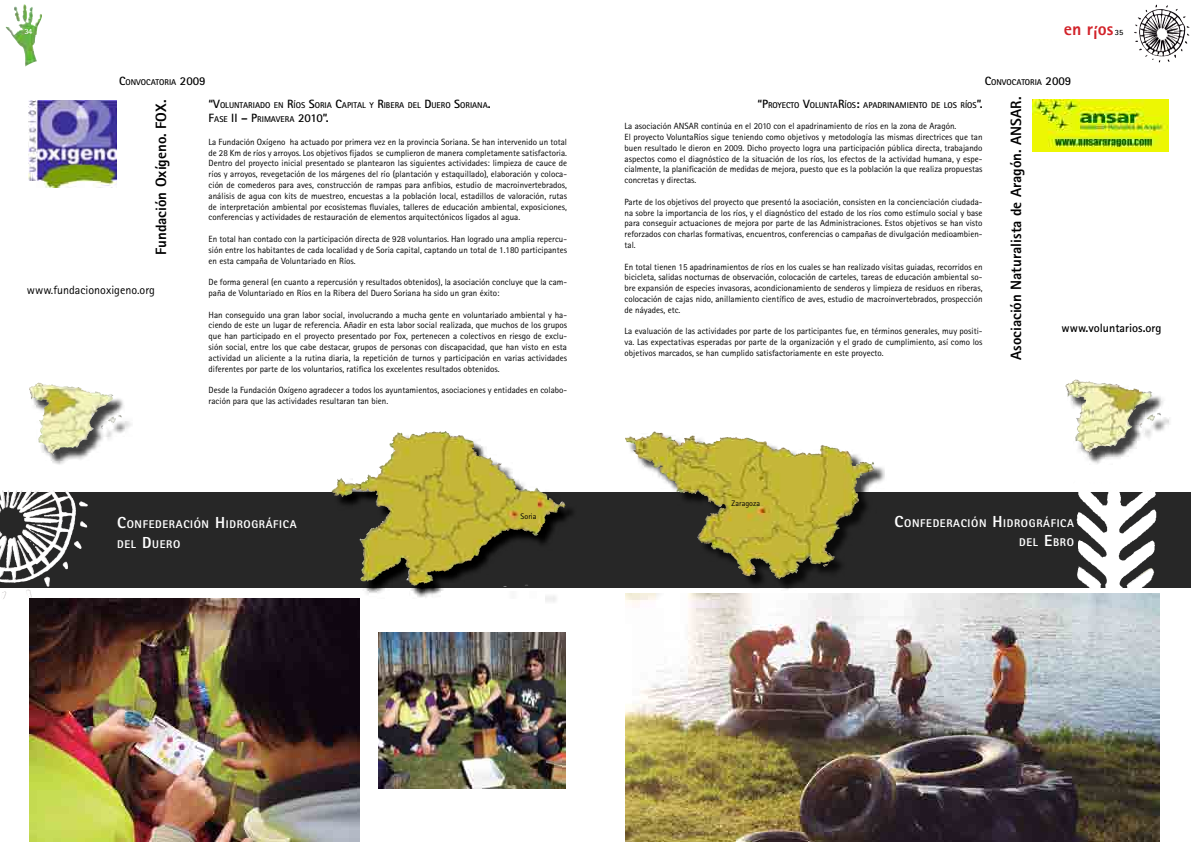
<style>
.page{position:relative;width:1191px;height:842px;background:#fff}
.page>*{position:absolute;margin:0;border:0;box-sizing:border-box;transform-origin:0 0}
.t1{font:800 18px "Rotis Sans Serif Std";color:#d2232a}
.t2{font:800 15px "Rotis Sans Serif Std";color:#000}
.t3{font:12px "Rotis Sans Serif Std";color:#000}
.t4{font:700 12px "Rotis Sans Serif Std";letter-spacing:-.02em;color:#000}
.t5{font:700 12px "Rotis Sans Serif Std";color:#000}
.t6{font:800 11.2px/19.2px "Rotis Sans Serif Std";letter-spacing:.055em;color:#fff;text-align:right}
.t7{font:9px/10.8px "Rotis Sans Serif Std";color:#000;text-align:justify}
.t8{font:700 8.4px "Rotis Sans Serif Std";color:#000}
.t9{font:8px "Rotis Sans Serif Std";color:#000}
.t10{font:700 8px "Rotis Sans Serif Std";color:#fff}
.t11{font:700 8px "Rotis Sans Serif Std";color:#000}
.s1{font-size:12px}
.s2{font-size:8.4px}
.s3{font-size:16px}
</style>
<div class="page">
<img style="left:13px;top:4px;width:13px;height:31px">
<img style="left:1149px;top:5px;width:28px;height:8px">
<svg style="left:0;top:492px;width:1191px;height:96px;fill:#272727"></svg>
<img style="left:1073px;top:492px;width:78px;height:34px">
<div style="left:1067px;top:381px;width:106px;height:84px;background:#000;opacity:.75"></div>
<img style="left:1065px;top:380px;width:10px;height:17px">
<div style="left:627px;top:433px;width:260px;height:158px;background:#000;opacity:.75"></div>
<img style="left:625px;top:431px;width:29px;height:20px">
<img style="left:1032px;top:99px;width:136px;height:53px">
<img style="left:625px;top:594px;width:534px;height:248px">
<img style="left:22px;top:490px;width:46px;height:18px">
<div style="left:31px;top:385px;width:103px;height:82px;background:#000;opacity:.75"></div>
<img style="left:29px;top:383px;width:10px;height:17px">
<svg style="left:333px;top:433px;width:244px;height:171px"></svg>
<img style="left:396px;top:431px;width:49px;height:7px">
<img style="left:28px;top:100px;width:88px;height:87px">
<img style="left:29px;top:598px;width:330px;height:244px">
<img style="left:378px;top:632px;width:188px;height:156px">
<p class="t10" style="left:24px;top:26px;width:9px">34</p>
<h1 class="t1" style="left:1064px;top:17px;width:51px">en ríos</h1>
<p class="t11" style="left:1114px;top:28px;width:10px">35</p>
<p class="t8" style="left:119px;top:77px;width:88px"><span class="s1">C</span>ONVOCATORIA <span class="s1">2009</span></p>
<p class="t8" style="left:984px;top:77px;width:88px"><span class="s1">C</span>ONVOCATORIA <span class="s1">2009</span></p>
<h2 class="t2" style="left:152px;top:255px;width:157px;rotate:-90deg">Fundación Oxígeno. FOX.</h2>
<h3 class="t3" style="left:27px;top:283px;width:129px">www.fundacionoxigeno.org</h3>
<p class="t8" style="left:209px;top:99px;width:284px"><span class="s1">“V</span>OLUNTARIADO EN <span class="s1">R</span> ÍOS <span class="s1">S</span>ORIA <span class="s1">C</span>APITAL Y <span class="s1">R</span> I BERA DEL <span class="s1">D</span> UERO <span class="s1">S</span>ORIANA<span class="s1">.</span></p>
<h3 class="t4" style="left:209px;top:110px;width:122px">F<span class="s2">ASE</span> II – P<span class="s2">RI MAVERA</span> 2010”.</h3>
<p class="t7" style="left:209px;top:136px;width:360px">La Fundación Oxígeno ha actuado por primera vez en la provincia Soriana. Se han intervenido un total de 28 Km de ríos y arroyos. Los objetivos fijados se cumplieron de manera completamente satisfactoria.<br>Dentro del proyecto inicial presentado se plantearon las siguientes actividades: limpieza de cauce de ríos y arroyos, revegetación de los márgenes del río (plantación y estaquillado), elaboración y coloca&shy;ción de comederos para aves, construcción de rampas para anfibios, estudio de macroinvertebrados, análisis de agua con kits de muestreo, encuestas a la población local, estadillos de valoración, rutas de interpretación ambiental por ecosistemas fluviales, talleres de educación ambiental, exposiciones, conferencias y actividades de restauración de elementos arquitectónicos ligados al agua.</p>
<p class="t7" style="left:209px;top:233px;width:360px">En total han contado con la participación directa de 928 voluntarios. Han logrado una amplia repercu&shy;sión entre los habitantes de cada localidad y de Soria capital, captando un total de 1.180 participantes en esta campaña de Voluntariado en Ríos.</p>
<p class="t7" style="left:209px;top:277px;width:360px">De forma general (en cuanto a repercusión y resultados obtenidos), la asociación concluye que la cam&shy;paña de Voluntariado en Ríos en la Ribera del Duero Soriana ha sido un gran éxito:</p>
<p class="t7" style="left:209px;top:309px;width:360px">Han conseguido una gran labor social, involucrando a mucha gente en voluntariado ambiental y ha&shy;ciendo de este un lugar de referencia. Añadir en esta labor social realizada, que muchos de los grupos que han participado en el proyecto presentado por Fox, pertenecen a colectivos en riesgo de exclu&shy;sión social, entre los que cabe destacar, grupos de personas con discapacidad, que han visto en esta actividad un aliciente a la rutina diaria, la repetición de turnos y participación en varias actividades diferentes por parte de los voluntarios, ratifica los excelentes resultados obtenidos.</p>
<p class="t7" style="left:209px;top:385px;width:360px">Desde la Fundación Oxígeno agradecer a todos los ayuntamientos, asociaciones y entidades en colabo&shy;ración para que las actividades resultaran tan bien.</p>
<p class="t8" style="left:757px;top:99px;width:227px"><span class="s1">“P</span>ROYECTO <span class="s1">V</span>OLUNTA<span class="s1">R</span> ÍOS<span class="s1">:</span> APADRI NAMI ENTO DE LOS RÍOS<span class="s1">”.</span></p>
<p class="t7" style="left:624px;top:121px;width:359px;text-align:left">La asociación ANSAR continúa en el 2010 con el apadrinamiento de ríos en la zona de Aragón.<br>El proyecto VoluntaRíos sigue teniendo como objetivos y metodología las mismas directrices que tan buen resultado le dieron en 2009. Dicho proyecto logra una participación pública directa, trabajando aspectos como el diagnóstico de la situación de los ríos, los efectos de la actividad humana, y espe&shy;cialmente, la planificación de medidas de mejora, puesto que es la población la que realiza propuestas concretas y directas.</p>
<p class="t7" style="left:624px;top:196px;width:359px">Parte de los objetivos del proyecto que presentó la asociación, consisten en la concienciación ciudada&shy;na sobre la importancia de los ríos, y el diagnóstico del estado de los ríos como estímulo social y base para conseguir actuaciones de mejora por parte de las Administraciones. Estos objetivos se han visto reforzados con charlas formativas, encuentros, conferencias o campañas de divulgación medioambien&shy;tal.</p>
<p class="t7" style="left:624px;top:261px;width:359px">En total tienen 15 apadrinamientos de ríos en los cuales se han realizado visitas guiadas, recorridos en bicicleta, salidas nocturnas de observación, colocación de carteles, tareas de educación ambiental so&shy;bre expansión de especies invasoras, acondicionamiento de senderos y limpieza de residuos en riberas, colocación de cajas nido, anillamiento científico de aves, estudio de macroinvertebrados, prospección de náyades, etc.</p>
<p class="t7" style="left:624px;top:326px;width:359px">La evaluación de las actividades por parte de los participantes fue, en términos generales, muy positi&shy;va. Las expectativas esperadas por parte de la organización y el grado de cumplimiento, así como los objetivos marcados, se han cumplido satisfactoriamente en este proyecto.</p>
<h2 class="t2" style="left:1006px;top:360px;width:265px;rotate:-90deg">Asociación Naturalista de Aragón. ANSAR.</h2>
<h3 class="t5" style="left:1061px;top:320px;width:101px">www.voluntarios.org</h3>
<p class="t9" style="left:731px;top:498px;width:30px">Zaragoza</p>
<p class="t6" style="left:117px;top:515px;width:181px;text-align:left"><span class="s3">C</span>ONFEDERACIÓN <span class="s3">H</span>IDROGRÁFICA<br>DEL <span class="s3">D</span>UERO</p>
<p class="t9" style="left:520px;top:511px;width:17px">Soria</p>
<p class="t6" style="left:894px;top:513px;width:181px"><span class="s3">C</span>ONFEDERACIÓN <span class="s3">H</span>IDROGRÁFICA<br>DEL <span class="s3">E</span>BRO</p>
</div>
